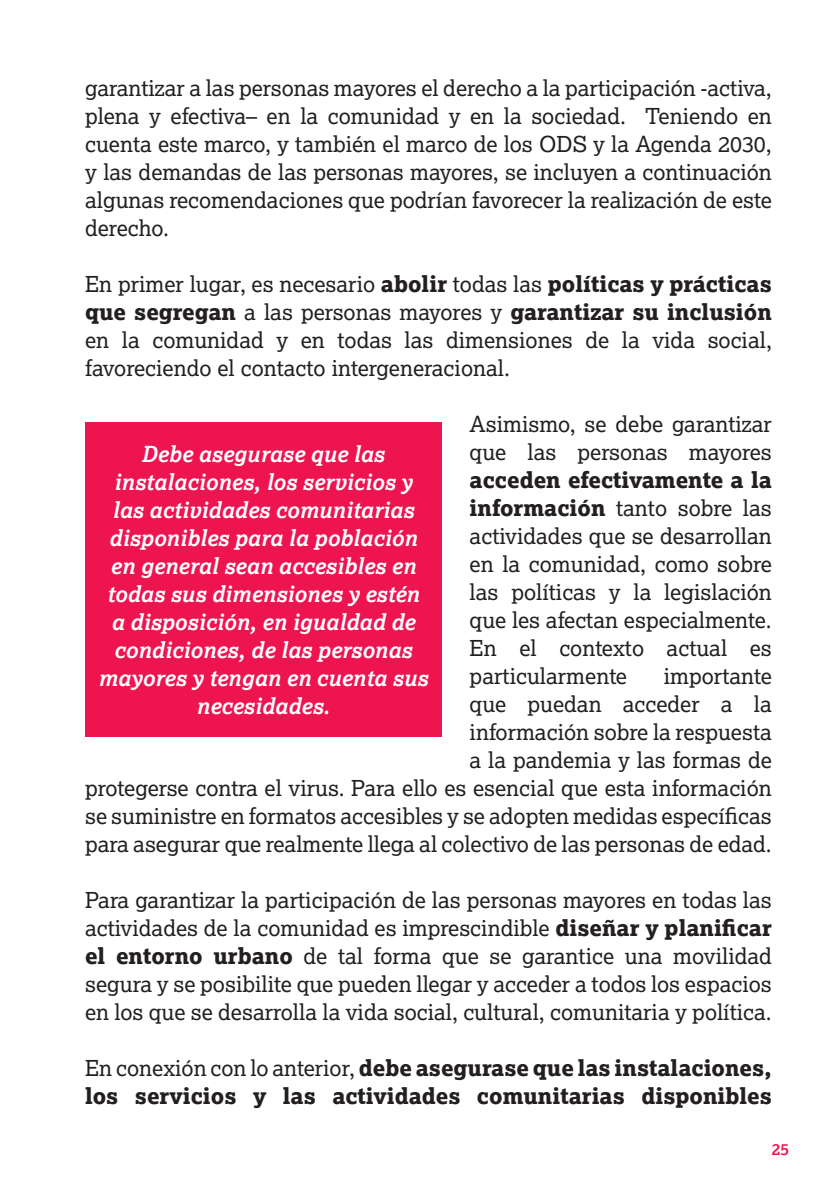
<style>
.page{position:relative;width:840px;height:1191px;background:#fff}
.page>*{position:absolute;margin:0;border:0;box-sizing:border-box;transform-origin:0 0}
.t1{font:22px/28px "Lexia";color:#231f20;text-align:justify}
.t2{font:italic 700 22px/28px "Lexia";color:#fff;text-align:center}
.t3{font:800 22px/28px "Lexia";color:#231f20}
.t4{font:700 16px "Lexia";color:#ed1450}
.s1{font-weight:800}
.s2{font-weight:400}
</style>
<div class="page">
<div style="left:85px;top:422px;width:356px;height:315px;background:#ed1450"></div>
<p class="t1" style="left:85px;top:74px;width:688px">garantizar a las personas mayores el derecho a la participación -activa, plena y efectiva– en la comunidad y en la sociedad. Teniendo en cuenta este marco, y también el marco de los ODS y la Agenda 2030, y las demandas de las personas mayores, se incluyen a continuación algunas recomendaciones que podrían favorecer la realización de este derecho.</p>
<p class="t1" style="left:85px;top:270px;width:688px">En primer lugar, es necesario <span class="s1">abolir</span> todas las <span class="s1">políticas y prácticas que segregan</span> a las personas mayores y <span class="s1">garantizar su inclusión </span>en la comunidad y en todas las dimensiones de la vida social, favoreciendo el contacto intergeneracional.</p>
<p class="t1" style="left:469px;top:410px;width:303px">Asimismo, se debe garantizar que las personas mayores <span class="s1">acceden efectivamente a la información</span> tanto sobre las actividades que se desarrollan en la comunidad, como sobre las políticas y la legislación que les afectan especialmente.<br>En el contexto actual es particularmente</p>
<p class="t2" style="left:98px;top:439px;width:331px">Debe asegurase que las instalaciones, los servicios y las actividades comunitarias disponibles para la población en general sean accesibles en todas sus dimensiones y estén a disposición, en igualdad de condiciones, de las personas mayores y tengan en cuenta sus necesidades.</p>
<p class="t1" style="left:85px;top:662px;width:688px;text-align:right">importante<br>que puedan acceder a la<br>información sobre la respuesta<br>a la pandemia y las formas de<br>protegerse contra el virus. Para ello es esencial que esta información se suministre en formatos accesibles y se adopten medidas específicas para asegurar que realmente llega al colectivo de las personas de edad.</p>
<p class="t1" style="left:85px;top:886px;width:688px">Para garantizar la participación de las personas mayores en todas las actividades de la comunidad es imprescindible <span class="s1">diseñar y planificar el entorno urbano</span> de tal forma que se garantice una movilidad segura y se posibilite que pueden llegar y acceder a todos los espacios en los que se desarrolla la vida social, cultural, comunitaria y política.</p>
<p class="t3" style="left:85px;top:1054px;width:687px"><span class="s2">En conexión con lo anterior,</span> debe asegurase que las instalaciones, los servicios y las actividades comunitarias disponibles</p>
<p class="t4" style="left:771px;top:1139px;width:19px">25</p>
</div>
